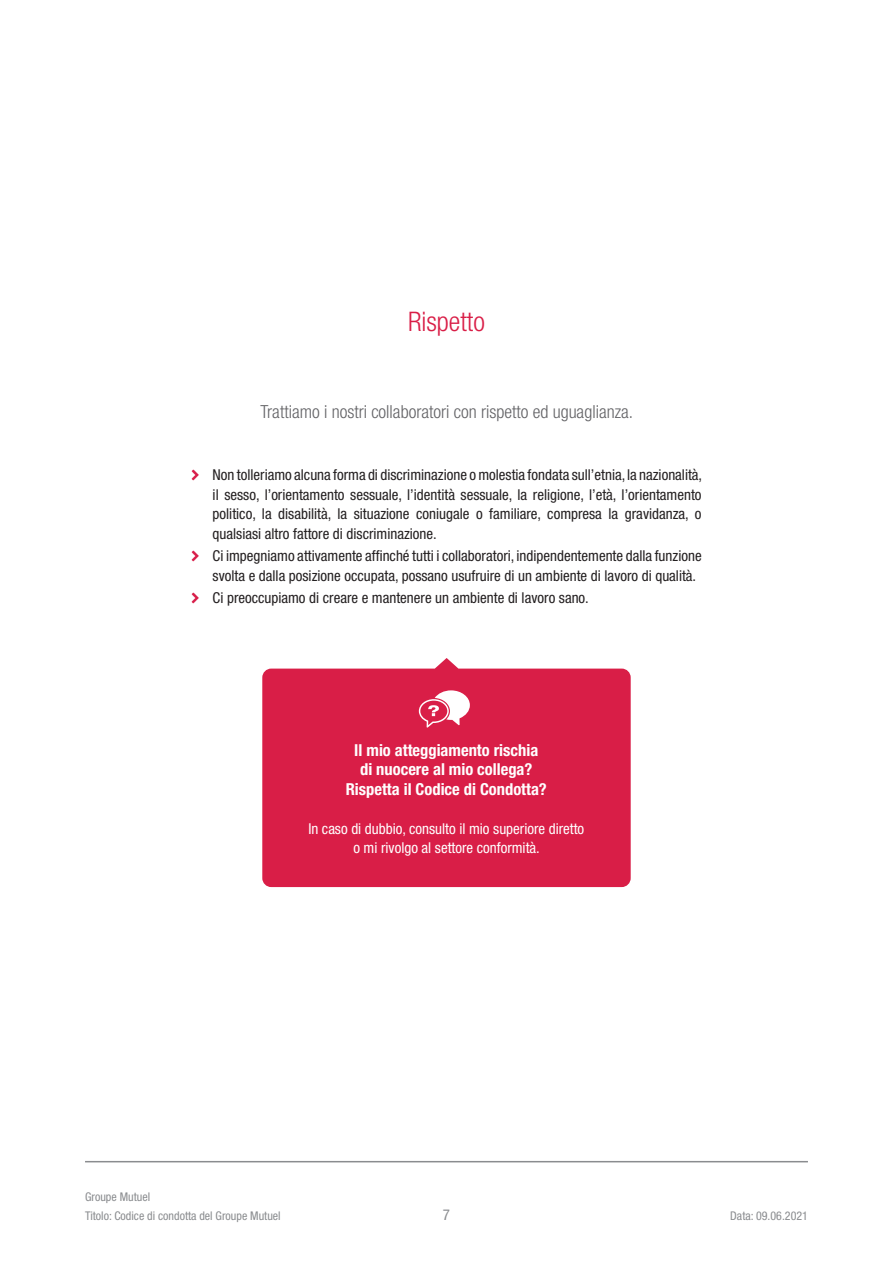
<style>
.page{position:relative;width:893px;height:1263px;background:#fff}
.page>*{position:absolute;margin:0;border:0;box-sizing:border-box;transform-origin:0 0}
.t1{font:300 condensed 27px "Helvetica Neue LT Pro";color:#d91e47}
.t2{font:300 condensed 18px "Helvetica Neue LT Pro";color:#636366}
.t3{font:700 condensed 16.5px/19.5px "Helvetica Neue LT Pro";color:#fff;text-align:center}
.t4{font:condensed 15px/19.5px "Helvetica Neue LT Pro";color:#231f20;text-align:justify}
.t5{font:condensed 15px/19.5px "Helvetica Neue LT Pro";color:#fff;text-align:center}
.t6{font:condensed 15px "Helvetica Neue LT Pro";color:#8a8c8f}
.t7{font:condensed 12px/19.5px "Helvetica Neue LT Pro";color:#8a8c8f}
</style>
<div class="page">
<hr style="left:85px;top:1161px;width:723px;height:1px;background:#8a8c8f">
<svg style="left:191px;top:470px;width:8px;height:10px"></svg>
<svg style="left:191px;top:551px;width:8px;height:10px"></svg>
<svg style="left:191px;top:593px;width:8px;height:10px"></svg>
<div style="left:262px;top:658px;width:369px;height:229px;background:#d91e47"></div>
<svg style="left:419px;top:690px;width:51px;height:37px"></svg>
<p class="t1" style="left:408px;top:306px;width:78px">Rispetto</p>
<p class="t2" style="left:261px;top:401px;width:374px">Trattiamo i nostri collaboratori con rispetto ed uguaglianza.</p>
<p class="t4" style="left:213px;top:465px;width:491px">Non tolleriamo alcuna forma di discriminazione o molestia fondata sull’etnia, la nazionalità, il sesso, l’orientamento sessuale, l’identità sessuale, la religione, l’età, l’orientamento politico, la disabilità, la situazione coniugale o familiare, compresa la gravidanza, o qualsiasi altro fattore di discriminazione.</p>
<p class="t4" style="left:213px;top:546px;width:490px">Ci impegniamo attivamente affinché tutti i collaboratori, indipendentemente dalla funzione svolta e dalla posizione occupata, possano usufruire di un ambiente di lavoro di qualità.</p>
<p class="t4" style="left:213px;top:588px;width:378px">Ci preoccupiamo di creare e mantenere un ambiente di lavoro sano.</p>
<p class="t3" style="left:354px;top:740px;width:185px">Il mio atteggiamento rischia</p>
<p class="t3" style="left:346px;top:760px;width:203px">di nuocere al mio collega?<br>Rispetta il Codice di Condotta?</p>
<p class="t5" style="left:308px;top:819px;width:277px">In caso di dubbio, consulto il mio superiore diretto o mi rivolgo al settore conformità.</p>
<p class="t7" style="left:85px;top:1187px;width:197px">Groupe Mutuel<br>Titolo: Codice di condotta del Groupe Mutuel</p>
<p class="t6" style="left:443px;top:1206px;width:9px">7</p>
<p class="t7" style="left:730px;top:1206px;width:79px">Data: 09.06.2021</p>
</div>
